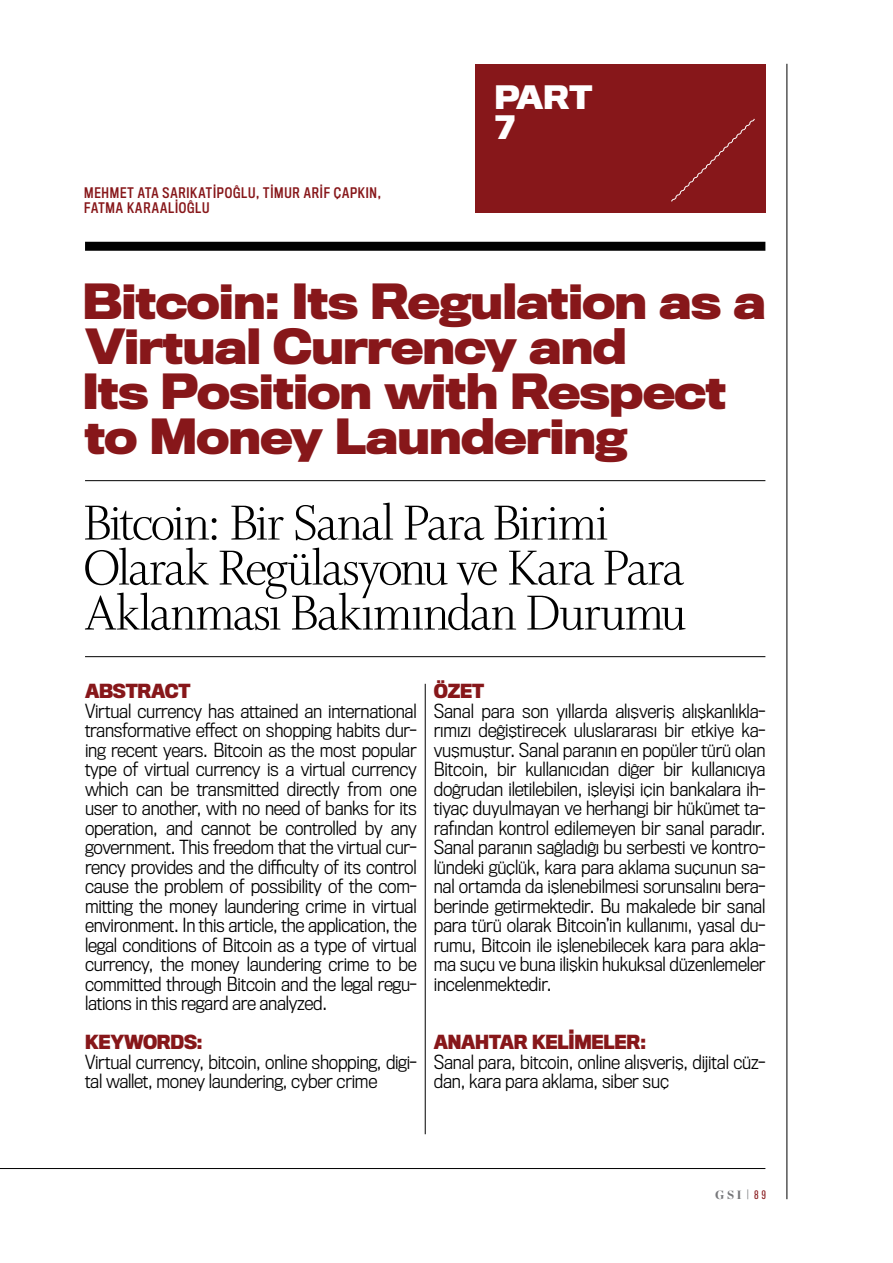
<style>
.page{position:relative;width:893px;height:1263px;background:#fff}
.page>*{position:absolute;margin:0;border:0;box-sizing:border-box;transform-origin:0 0}
.t1{font:300 52.5px/45px "Whitman Display";letter-spacing:-.025em;color:#000}
.t2{font:700 45px/45px "Titling Gothic FB Normal";letter-spacing:-.025em;color:#87171a}
.t3{font:700 30px/30px "Titling Gothic FB Normal";color:#fff}
.t4{font:300 18px/19.5px "Titling Gothic FB Narrow";letter-spacing:-.015em;color:#000;text-align:justify}
.t5{font:700 18px "Titling Gothic FB Narrow";letter-spacing:-.01em;color:#87171a}
.t6{font:13.5px/14.2px "Titling Gothic FB Cond Standard";letter-spacing:.06em;color:#87171a}
.t7{font:900 12px "Chronicle Display";color:#77787b}
.s1{font-family:"Flama Condensed Basic";font-weight:400}
.s2{font-family:"Flama Condensed Basic";font-weight:400;color:#87171a}
</style>
<div class="page">
<hr style="left:787px;top:64px;width:1px;height:1135px;background:#000">
<hr style="left:0;top:1168px;width:765px;height:1px;background:#000">
<div style="left:85px;top:242px;width:680px;height:9px;background:#000"></div>
<div style="left:475px;top:64px;width:290px;height:149px;background:#87171a"></div>
<hr style="left:85px;top:656px;width:680px;height:1px;background:#000">
<svg style="left:671px;top:118px;width:84px;height:84px"></svg>
<hr style="left:85px;top:480px;width:680px;height:1px;background:#000">
<hr style="left:425px;top:684px;width:1px;height:450px;background:#000">
<p class="t6" style="left:84px;top:186px;width:298px">MEHMET ATA SARIKATIPOĞLU, TIMUR ARIF ÇAPKIN,<br>FATMA KARAALIOĞLU</p>
<h3 class="t3" style="left:494px;top:80px;width:99px">PART<br>7</h3>
<h2 class="t2" style="left:82px;top:276px;width:685px">Bitcoin: Its Regulation as a<br>Virtual Currency and<br>Its Position with Respect to Money Laundering</h2>
<h1 class="t1" style="left:83px;top:501px;width:605px">Bitcoin: Bir Sanal Para Birimi<br>Olarak Regülasyonu ve Kara Para<br>Aklanması Bakımından Durumu</h1>
<p class="t5" style="left:85px;top:679px;width:107px">ABSTRACT</p>
<p class="t4" style="left:85px;top:701px;width:333px">Virtual currency has attained an international transformative effect on shopping habits dur&shy;ing recent years. Bitcoin as the most popular type of virtual currency is a virtual currency which can be transmitted directly from one user to another, with no need of banks for its operation, and cannot be controlled by any government. This freedom that the virtual cur&shy;rency provides and the difficulty of its control cause the problem of possibility of the com&shy;mitting the money laundering crime in virtual environment. In this article, the application, the legal conditions of Bitcoin as a type of virtual currency, the money laundering crime to be committed through Bitcoin and the legal regu&shy;lations in this regard are analyzed.</p>
<p class="t5" style="left:85px;top:1030px;width:119px">KEYWORDS:</p>
<p class="t4" style="left:85px;top:1052px;width:333px">Virtual currency, bitcoin, online shopping, digi&shy;tal wallet, money laundering, cyber crime</p>
<p class="t5" style="left:434px;top:679px;width:39px">ÖZET</p>
<p class="t4" style="left:434px;top:701px;width:333px">Sanal para son yıllarda alışveriş alışkanlıkla&shy;rımızı değiştirecek uluslararası bir etkiye ka&shy;vuşmuştur. Sanal paranın en popüler türü olan Bitcoin, bir kullanıcıdan diğer bir kullanıcıya doğrudan iletilebilen, işleyişi için bankalara ih&shy;tiyaç duyulmayan ve herhangi bir hükümet ta&shy;rafından kontrol edilemeyen bir sanal paradır.<br>Sanal paranın sağladığı bu serbesti ve kontro&shy;lündeki güçlük, kara para aklama suçunun sa&shy;nal ortamda da işlenebilmesi sorunsalını bera&shy;berinde getirmektedir. Bu makalede bir sanal para türü olarak Bitcoin’in kullanımı, yasal du&shy;rumu, Bitcoin ile işlenebilecek kara para akla&shy;ma suçu ve buna ilişkin hukuksal düzenlemeler incelenmektedir.</p>
<p class="t5" style="left:434px;top:1029px;width:214px">ANAHTAR KELIMELER:</p>
<p class="t4" style="left:434px;top:1052px;width:333px">Sanal para, bitcoin, online alışveriş, dijital cüz&shy;dan, kara para aklama, siber suç</p>
<p class="t7" style="left:715px;top:1185px;width:52px">gsi <span class="s1">|</span> <span class="s2">89</span></p>
</div>
